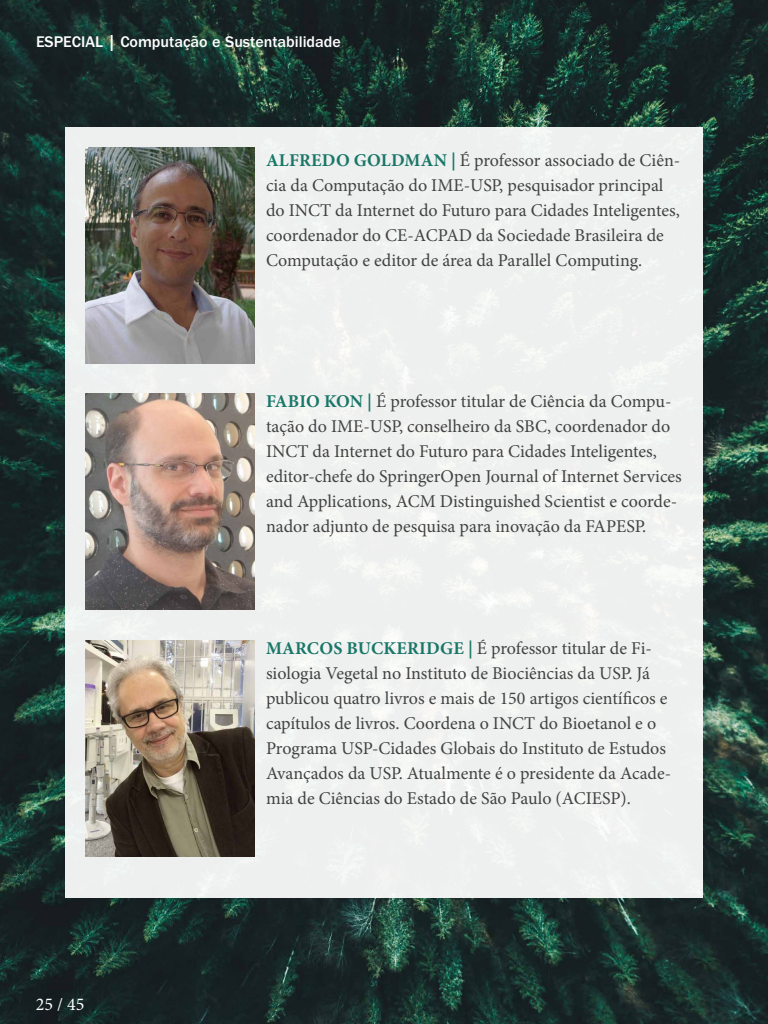
<style>
.page{position:relative;width:768px;height:1024px;background:#fff}
.page>*{position:absolute;margin:0;border:0;box-sizing:border-box;transform-origin:0 0}
.t1{font:18px/25px "Minion Pro";color:#424242}
.t2{font:18px "Minion Pro";color:#fff}
.t3{font:500 16px "ITC Franklin Gothic Std";color:#fff}
.s1{font-weight:700;color:#1a7768}
</style>
<div class="page">
<img style="left:0;top:0;width:768px;height:1024px">
<div style="left:17px;top:978px;width:87px;height:46px;background:#000;opacity:.5"></div>
<div style="left:65px;top:127px;width:638px;height:770px;background:#eef0ef"></div>
<img style="left:86px;top:147px;width:169px;height:216px">
<img style="left:86px;top:394px;width:169px;height:216px">
<img style="left:86px;top:640px;width:169px;height:217px">
<p class="t3" style="left:36px;top:33px;width:306px">ESPECIAL | Computação e Sustentabilidade</p>
<p class="t1" style="left:266px;top:148px;width:416px"><span class="s1">ALFREDO GOLDMAN |</span> É professor associado de Ciên&shy;cia da Computação do IME-USP, pesquisador principal do INCT da Internet do Futuro para Cidades Inteligentes, coordenador do CE-ACPAD da Sociedade Brasileira de Computação e editor de área da Parallel Computing.</p>
<p class="t1" style="left:266px;top:389px;width:417px"><span class="s1">FABIO KON |</span> É professor titular de Ciência da Compu&shy;tação do IME-USP, conselheiro da SBC, coordenador do INCT da Internet do Futuro para Cidades Inteligentes, editor-chefe do SpringerOpen Journal of Internet Services and Applications, ACM Distinguished Scientist e coorde&shy;nador adjunto de pesquisa para inovação da FAPESP.</p>
<p class="t2" style="left:36px;top:992px;width:50px">25 / 45</p>
<p class="t1" style="left:266px;top:635px;width:407px"><span class="s1">MARCOS BUCKERIDGE |</span> É professor titular de Fi&shy;siologia Vegetal no Instituto de Biociências da USP. Já publicou quatro livros e mais de 150 artigos científicos e capítulos de livros. Coordena o INCT do Bioetanol e o Programa USP-Cidades Globais do Instituto de Estudos Avançados da USP. Atualmente é o presidente da Acade&shy;mia de Ciências do Estado de São Paulo (ACIESP).</p>
</div>
